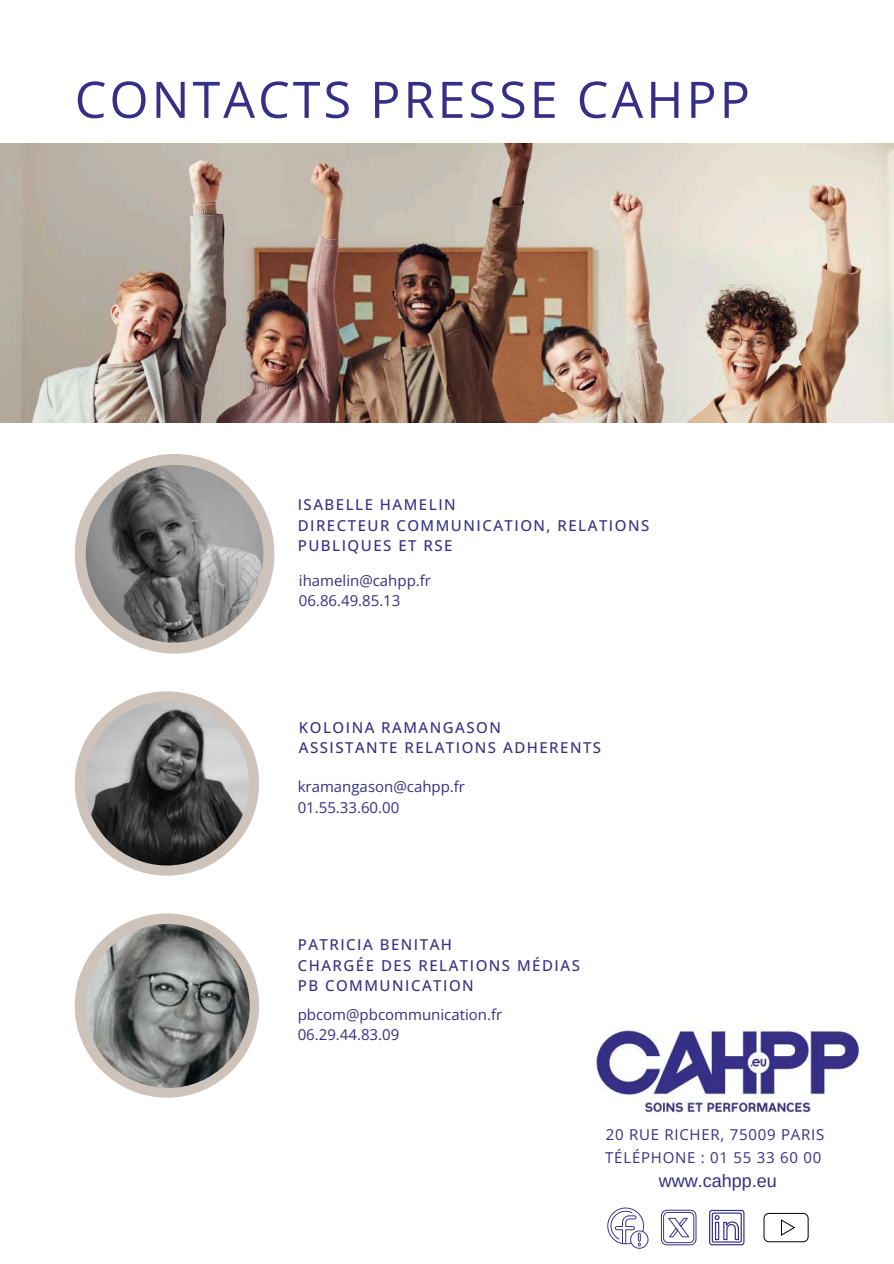
<style>
.page{position:relative;width:894px;height:1264px;background:#fff}
.page>*{position:absolute;margin:0;border:0;box-sizing:border-box;transform-origin:0 0}
.t1{font:50.4px "Open Sans";letter-spacing:.06em;color:#353085}
.t2{font:18px "Arimo";color:#353085}
.t3{font:500 15px/20.2px "Open Sans";letter-spacing:.1em;color:#353085}
.t4{font:15px/20.2px "Open Sans";color:#353085}
.t5{font:15px/22.5px "Open Sans";letter-spacing:.05em;color:#353085}
</style>
<div class="page">
<div style="left:75px;top:454px;width:199px;height:199px;background:#cdc3bb;border-radius:50%"></div>
<img style="left:86px;top:465px;width:177px;height:177px;border-radius:50%">
<div style="left:75px;top:691px;width:184px;height:184px;background:#cdc3bb;border-radius:50%"></div>
<img style="left:85px;top:701px;width:164px;height:164px;border-radius:50%">
<img style="left:0;top:143px;width:893px;height:279px">
<div style="left:75px;top:913px;width:184px;height:184px;background:#cdc3bb;border-radius:50%"></div>
<img style="left:86px;top:924px;width:164px;height:163px;border-radius:50%">
<img style="left:596px;top:1022px;width:266px;height:91px">
<svg style="left:607px;top:1207px;width:41px;height:41px"></svg>
<svg style="left:660px;top:1209px;width:36px;height:36px"></svg>
<svg style="left:709px;top:1209px;width:35px;height:36px"></svg>
<svg style="left:763px;top:1212px;width:45px;height:30px"></svg>
<h1 class="t1" style="left:75px;top:64px;width:676px">CONTACTS PRESSE CAHPP</h1>
<p class="t3" style="left:297px;top:494px;width:353px">ISABELLE HAMELIN<br>DIRECTEUR COMMUNICATION, RELATIONS<br>PUBLIQUES ET RSE</p>
<p class="t4" style="left:299px;top:570px;width:133px">ihamelin@cahpp.fr<br>06.86.49.85.13</p>
<p class="t3" style="left:299px;top:716px;width:304px">KOLOINA RAMANGASON<br>ASSISTANTE RELATIONS ADHERENTS</p>
<p class="t4" style="left:297px;top:776px;width:169px">kramangason@cahpp.fr<br>01.55.33.60.00</p>
<p class="t3" style="left:297px;top:934px;width:283px">PATRICIA BENITAH<br>CHARGÉE DES RELATIONS MÉDIAS<br>PB COMMUNICATION</p>
<p class="t4" style="left:297px;top:1003px;width:206px">pbcom@pbcommunication.fr<br>06.29.44.83.09</p>
<p class="t5" style="left:605px;top:1123px;width:220px">20 RUE RICHER, 75009 PARIS<br>TÉLÉPHONE : 01 55 33 60 00</p>
<p class="t2" style="left:658px;top:1170px;width:120px">www.cahpp.eu</p>
</div>
